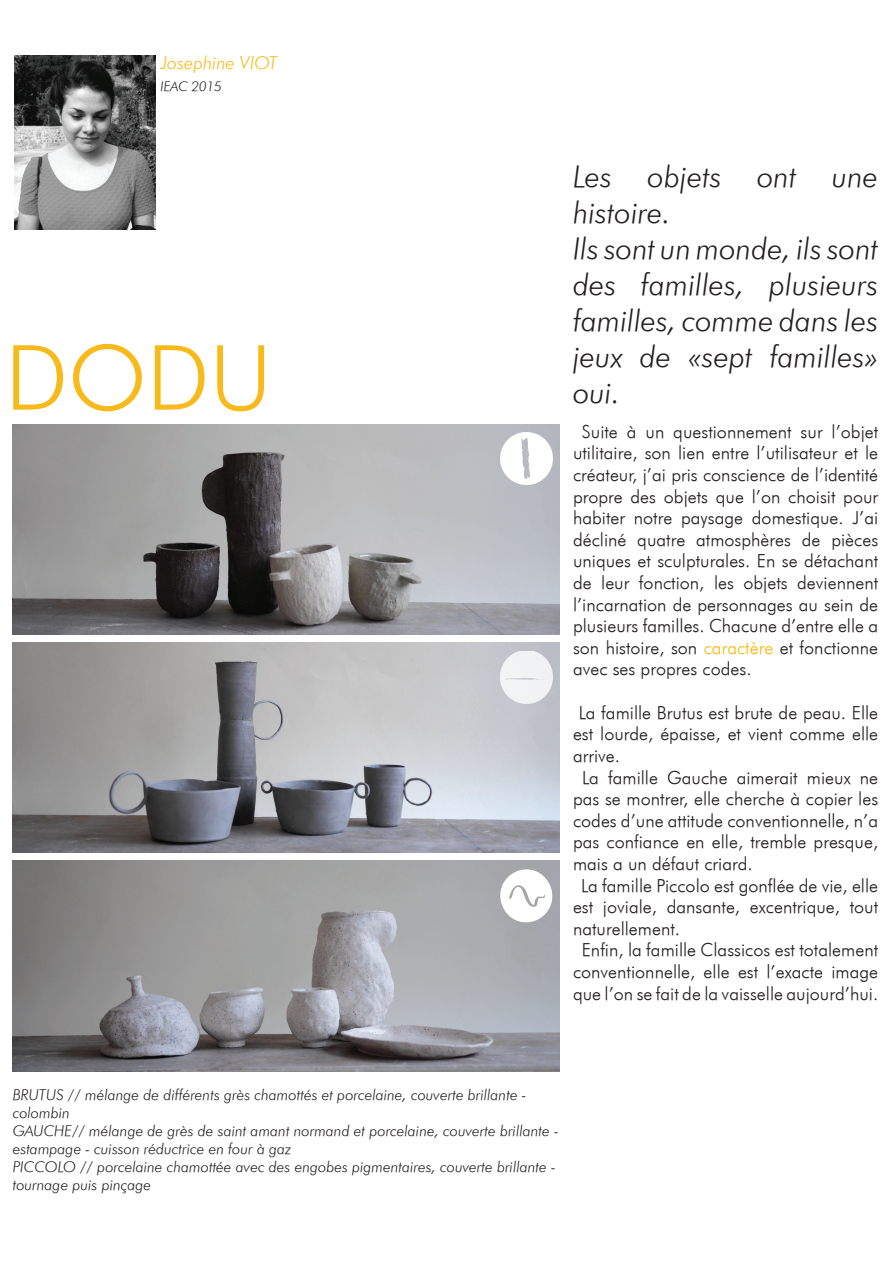
<style>
.page{position:relative;width:893px;height:1263px;background:#fff}
.page>*{position:absolute;margin:0;border:0;box-sizing:border-box;transform-origin:0 0}
.t1{font:italic 90px "Futura";color:#f8b91a}
.t2{font:italic 300 30px/36px "Futura";color:#231f20}
.t3{font:italic 18px/21.6px "Futura";color:#231f20;text-align:justify}
.t4{font:italic 300 18px "Futura";color:#f8b91a}
.t5{font:italic 300 15px/18px "Futura";color:#231f20}
.t6{font:italic 300 13.5px "Futura";color:#231f20}
.s1{color:#f8b91a}
</style>
<div class="page">
<img style="left:13px;top:424px;width:546px;height:211px">
<img style="left:13px;top:861px;width:546px;height:210px">
<img style="left:13px;top:642px;width:546px;height:211px">
<img style="left:500px;top:651px;width:53px;height:52px">
<img style="left:500px;top:433px;width:53px;height:52px">
<img style="left:500px;top:870px;width:53px;height:52px">
<img style="left:14px;top:55px;width:141px;height:175px">
<p class="t4" style="left:161px;top:52px;width:119px">Josephine VIOT</p>
<p class="t6" style="left:161px;top:78px;width:63px">IEAC 2015</p>
<h1 class="t1" style="left:5px;top:323px;width:268px">DODU</h1>
<h2 class="t2" style="left:573px;top:158px;width:307px">Les objets ont une histoire.<br>Ils sont un monde, ils sont des familles, plusieurs familles, comme dans les jeux de «sept familles» oui.</h2>
<p class="t3" style="left:573px;top:420px;width:307px;text-indent:9px">Suite à un questionnement sur l’objet utilitaire, son lien entre l’utilisateur et le créateur, j’ai pris conscience de l’identité propre des objets que l’on choisit pour habiter notre paysage domestique. J’ai décliné quatre atmosphères de pièces uniques et sculpturales. En se détachant de leur fonction, les objets deviennent l’incarnation de personnages au sein de plusieurs familles. Chacune d’entre elle a son histoire, son <span class="s1">caractère</span> et fonctionne avec ses propres codes.</p>
<p class="t3" style="left:579px;top:701px;width:301px">La famille Brutus est brute de peau. Elle</p>
<p class="t3" style="left:573px;top:723px;width:307px">est lourde, épaisse, et vient comme elle</p>
<p class="t3" style="left:573px;top:744px;width:49px">arrive.</p>
<p class="t3" style="left:582px;top:766px;width:298px">La famille Gauche aimerait mieux ne</p>
<p class="t3" style="left:573px;top:788px;width:307px">pas se montrer, elle cherche à copier les</p>
<p class="t3" style="left:573px;top:809px;width:307px">codes d’une attitude conventionnelle, n’a</p>
<p class="t3" style="left:573px;top:831px;width:307px">pas confiance en elle, tremble presque,</p>
<p class="t3" style="left:573px;top:852px;width:181px">mais a un défaut criard.</p>
<p class="t3" style="left:581px;top:874px;width:299px">La famille Piccolo est gonflée de vie, elle</p>
<p class="t3" style="left:573px;top:896px;width:307px">est joviale, dansante, excentrique, tout</p>
<p class="t3" style="left:573px;top:917px;width:109px">naturellement.</p>
<p class="t3" style="left:582px;top:939px;width:298px">Enfin, la famille Classicos est totalement</p>
<p class="t3" style="left:573px;top:960px;width:307px">conventionnelle, elle est l’exacte image</p>
<p class="t3" style="left:573px;top:982px;width:307px">que l’on se fait de la vaisselle aujourd’hui.</p>
<p class="t5" style="left:13px;top:1085px;width:547px">brutus // mélange de différents grès chamottés et porcelaine, couverte brillante - colombin<br>GAUCHE// mélange de grès de saint amant normand et porcelaine, couverte brillante - estampage - cuisson réductrice en four à gaz<br>PICCOLO // porcelaine chamottée avec des engobes pigmentaires, couverte brillante - tournage puis pinçage</p>
</div>
